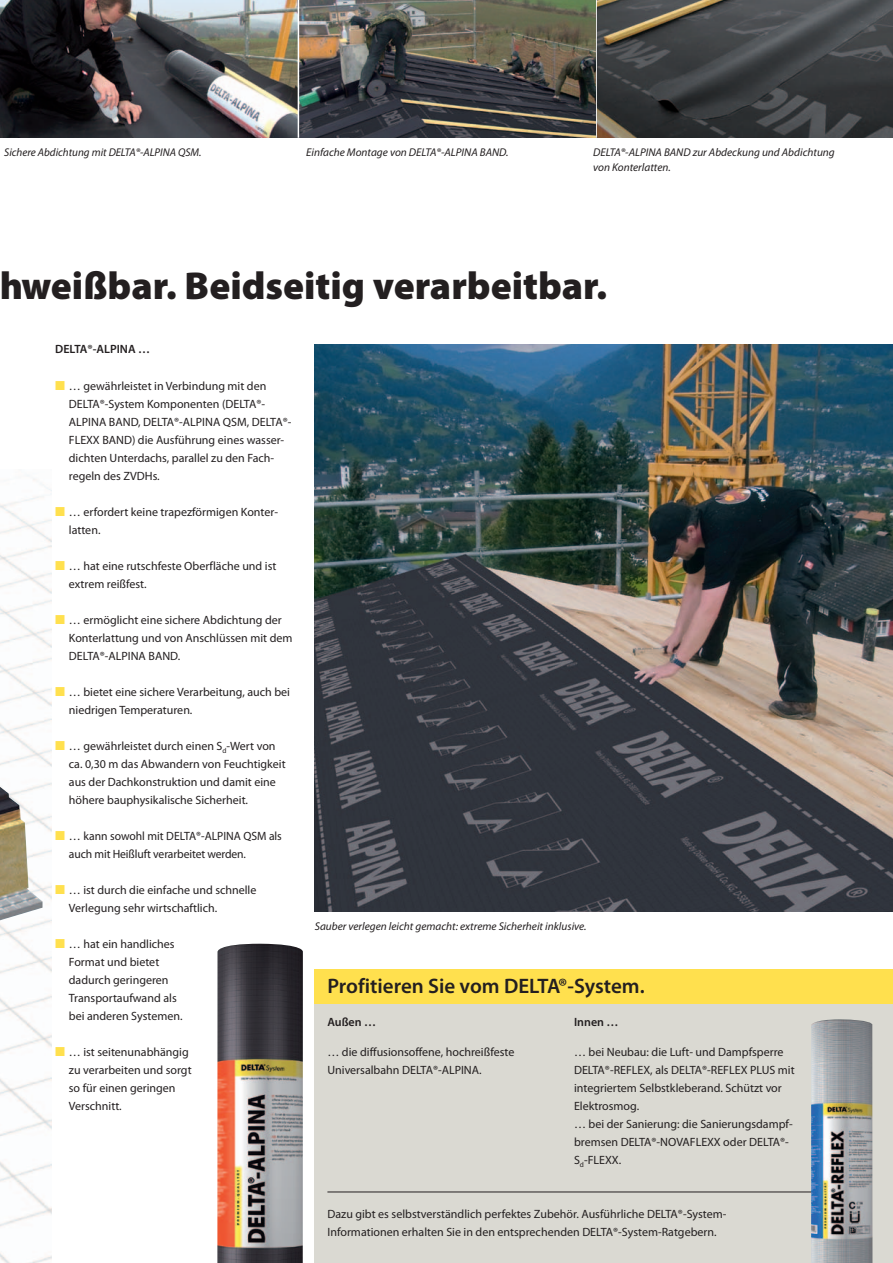
<style>
.page{position:relative;width:893px;height:1263px;background:#fff}
.page>*{position:absolute;margin:0;border:0;box-sizing:border-box;transform-origin:0 0}
.t1{font:900 39px "Myriad Pro Doerken";color:#231f20}
.t2{font:600 21px "Myriad Pro Doerken";color:#231f20}
.t3{font:12px/18px "Myriad Pro Doerken";color:#231f20}
.t4{font:600 12px "Myriad Pro Doerken";color:#231f20}
.t5{font:italic 11.25px/15px "Myriad Pro Doerken";color:#231f20}
.s1{font-weight:600;color:#ffe04e}
</style>
<div class="page">
<div style="left:315px;top:969px;width:578px;height:294px;background:#dad9d2"></div>
<img style="left:315px;top:344px;width:578px;height:567px">
<div style="left:315px;top:969px;width:578px;height:34px;background:#ffe04e"></div>
<hr style="left:327px;top:1191px;width:494px;height:1px;background:#231f20">
<img style="left:217px;top:944px;width:86px;height:319px">
<img style="left:811px;top:1019px;width:61px;height:244px">
<img style="left:0;top:0;width:893px;height:138px">
<hr style="left:595px;top:0;width:2px;height:138px;background:#fff">
<img style="left:0;top:475px;width:51px;height:788px">
<hr style="left:298px;top:0;width:1px;height:138px;background:#fff">
<img style="left:0;top:787px;width:43px;height:133px">
<p class="t5" style="left:4px;top:144px;width:199px">Sichere Abdichtung mit DELTA®-ALPINA QSM.</p>
<p class="t5" style="left:306px;top:144px;width:204px">Einfache Montage von DELTA®-ALPINA BAND.</p>
<p class="t5" style="left:593px;top:144px;width:243px">DELTA®-ALPINA BAND zur Abdeckung und Abdichtung von Konterlatten.</p>
<h1 class="t1" style="left:-1px;top:260px;width:610px">hweißbar. Beidseitig verarbeitbar.</h1>
<p class="t4" style="left:55px;top:342px;width:96px">DELTA®-ALPINA …</p>
<p class="t3" style="left:69px;top:377px;width:224px;text-indent:-14px"><span class="s1">■</span> … gewährleistet in Verbindung mit den DELTA®-System Komponenten (DELTA®- ALPINA BAND, DELTA®-ALPINA QSM, DELTA®- FLEXX BAND) die Ausführung eines wasser&shy;dichten Unterdachs, parallel zu den Fach&shy;regeln des ZVDHs.</p>
<p class="t3" style="left:69px;top:503px;width:210px;text-indent:-14px"><span class="s1">■</span> … erfordert keine trapezförmigen Konter&shy;latten.</p>
<p class="t3" style="left:69px;top:557px;width:209px;text-indent:-14px"><span class="s1">■</span> … hat eine rutschfeste Oberfläche und ist extrem reißfest.</p>
<p class="t3" style="left:69px;top:611px;width:225px;text-indent:-14px"><span class="s1">■</span> … ermöglicht eine sichere Abdichtung der<br>Konterlattung und von Anschlüssen mit dem<br>DELTA®-ALPINA BAND.</p>
<p class="t3" style="left:69px;top:683px;width:223px;text-indent:-14px"><span class="s1">■</span> … bietet eine sichere Verarbeitung, auch bei niedrigen Temperaturen.</p>
<p class="t3" style="left:69px;top:737px;width:218px;text-indent:-14px"><span class="s1">■</span> … gewährleistet durch einen S<sub>d</sub>-Wert von ca. 0,30 m das Abwandern von Feuchtigkeit aus der Dachkonstruktion und damit eine höhere bauphysikalische Sicherheit.</p>
<p class="t3" style="left:69px;top:827px;width:214px;text-indent:-14px"><span class="s1">■</span> … kann sowohl mit DELTA®-ALPINA QSM als auch mit Heißluft verarbeitet werden.</p>
<p class="t3" style="left:69px;top:881px;width:189px;text-indent:-14px"><span class="s1">■</span> … ist durch die einfache und schnelle<br>Verlegung sehr wirtschaftlich.</p>
<p class="t3" style="left:69px;top:935px;width:115px;text-indent:-14px"><span class="s1">■</span> … hat ein handliches<br>Format und bietet dadurch geringeren<br>Transportaufwand als bei anderen Systemen.</p>
<p class="t3" style="left:69px;top:1043px;width:124px;text-indent:-14px"><span class="s1">■</span> … ist seitenunabhängig zu verarbeiten und sorgt so für einen geringen<br>Verschnitt.</p>
<p class="t5" style="left:315px;top:918px;width:273px">Sauber verlegen leicht gemacht: extreme Sicherheit inklusive.</p>
<h2 class="t2" style="left:327px;top:972px;width:319px">Profitieren Sie vom DELTA®-System.</h2>
<p class="t4" style="left:327px;top:1014px;width:50px">Außen …</p>
<p class="t3" style="left:327px;top:1043px;width:188px">… die diffusionsoffene, hochreißfeste<br>Universalbahn DELTA®-ALPINA.</p>
<p class="t4" style="left:574px;top:1014px;width:46px">Innen …</p>
<p class="t3" style="left:574px;top:1043px;width:222px">… bei Neubau: die Luft- und Dampfsperre DELTA®-REFLEX, als DELTA®-REFLEX PLUS mit integriertem Selbstkleberand. Schützt vor Elektrosmog.<br>… bei der Sanierung: die Sanierungsdampf&shy;bremsen DELTA®-NOVAFLEXX oder DELTA®- S<sub>d</sub>-FLEXX.</p>
<p class="t3" style="left:327px;top:1205px;width:400px">Dazu gibt es selbstverständlich perfektes Zubehör. Ausführliche DELTA®-System-<br>Informationen erhalten Sie in den entsprechenden DELTA®-System-Ratgebern.</p>
</div>
